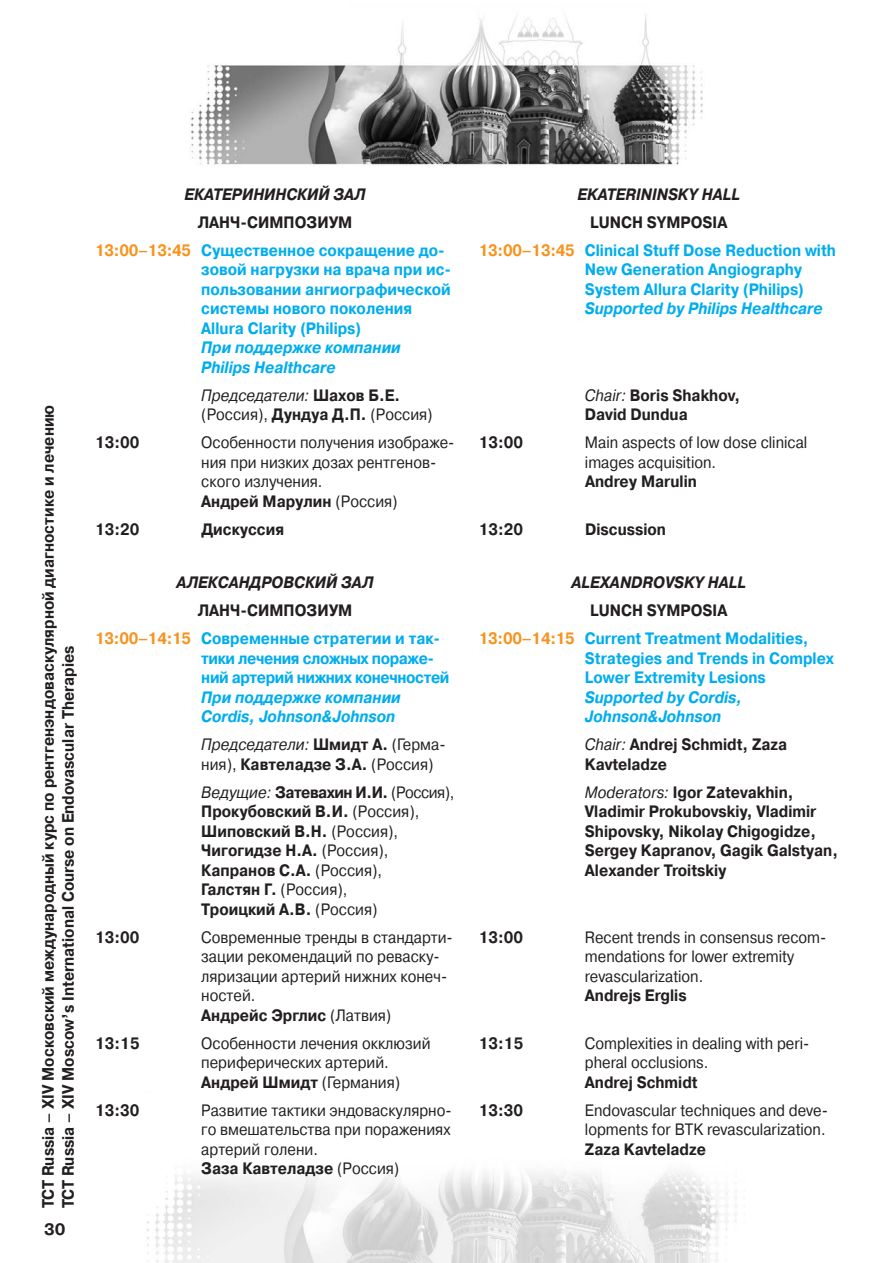
<style>
.page{position:relative;width:893px;height:1263px;background:#fff}
.page>*{position:absolute;margin:0;border:0;box-sizing:border-box;transform-origin:0 0}
.t1{font:700 16.5px/19.5px "Pragmatica C";color:#231f20;scale:.9 1}
.t2{font:16.5px/19.5px "Pragmatica C";color:#231f20;scale:.9 1}
.t3{font:700 16.5px/19.5px "Pragmatica C";color:#00adef;scale:.9 1}
.t4{font:italic 700 16.5px/19.5px "Pragmatica C";color:#00adef;scale:.9 1}
.t5{font:italic 700 16.5px "Pragmatica C";color:#231f20;scale:.9 1}
.t6{font:700 16.5px/19.5px "Pragmatica C";letter-spacing:-.025em;color:#00adef;scale:.9 1}
.t7{font:700 16.5px "Pragmatica C";color:#231f20}
.s1{color:#231f20}
.s2{color:#f7931d}
.s3{font-weight:400;font-style:italic}
.s4{font-weight:400}
.s5{font-weight:700}
</style>
<div class="page">
<img style="left:190px;top:14px;width:513px;height:152px">
<img style="left:147px;top:1171px;width:590px;height:92px">
<p class="t1" style="left:40px;top:1208px;width:894px;rotate:-90deg">TCT Russia – XIV Московский международный курс по рентгенэндоваскулярной диагностике и лечению<br>TCT Russia – XIV Moscow’s International Course on Endovascular Therapies</p>
<p class="t7" style="left:44px;top:1224px;width:23px">30</p>
<p class="t5" style="left:184px;top:188px;width:203px">ЕКАТЕРИНИНСКИЙ ЗАЛ</p>
<p class="t3" style="left:95px;top:210px;width:390px;line-height:28px;text-indent:103px"><span class="s1">ЛАНЧ-СИМПОЗИУМ<br></span><span class="s2">13:00–13:45</span> Существенное сокращение до-</p>
<p class="t3" style="left:201px;top:261px;width:279px">зовой нагрузки на врача при ис&shy;пользовании ангиографической системы нового поколения<br>Allura Clarity (Philips)</p>
<p class="t4" style="left:201px;top:339px;width:223px">При поддержке компании<br>Philips Healthcare</p>
<p class="t1" style="left:201px;top:387px;width:258px"><span class="s3">Председатели:</span> Шахов Б.Е. <span class="s4">(Россия),</span> Дундуа Д.П. <span class="s4">(Россия)</span></p>
<p class="t1" style="left:95px;top:434px;width:51px">13:00</p>
<p class="t2" style="left:201px;top:434px;width:283px">Особенности получения изображе&shy;ния при низких дозах рентгенов&shy;ского излучения.<br><span class="s5">Андрей Марулин</span> (Россия)</p>
<p class="t1" style="left:95px;top:521px;width:51px">13:20</p>
<p class="t1" style="left:201px;top:521px;width:93px">Дискуссия</p>
<p class="t5" style="left:177px;top:576px;width:220px">АЛЕКСАНДРОВСКИЙ ЗАЛ</p>
<p class="t3" style="left:95px;top:598px;width:385px;line-height:28px;text-indent:103px"><span class="s1">ЛАНЧ-СИМПОЗИУМ<br></span><span class="s2">13:00–14:15</span> Современные стратегии и так-</p>
<p class="t6" style="left:201px;top:650px;width:277px">тики лечения сложных пораже&shy;ний артерий нижних конечностей</p>
<p class="t4" style="left:201px;top:689px;width:223px">При поддержке компании<br>Cordis, Johnson&amp;Johnson</p>
<p class="t1" style="left:201px;top:736px;width:273px"><span class="s3">Председатели:</span> Шмидт А. <span class="s4">(Герма&shy;ния),</span> Кавтеладзе З.А. <span class="s4">(Россия)</span></p>
<p class="t1" style="left:201px;top:784px;width:283px"><span class="s3">Ведущие:</span> Затевахин И.И. <span class="s4">(Россия),<br></span>Прокубовский В.И. <span class="s4">(Россия),<br></span>Шиповский В.Н. <span class="s4">(Россия),<br></span>Чигогидзе Н.А. <span class="s4">(Россия),<br></span>Капранов С.А. <span class="s4">(Россия),<br></span>Галстян Г. <span class="s4">(Россия),<br></span>Троицкий А.В. <span class="s4">(Россия)</span></p>
<p class="t1" style="left:95px;top:929px;width:51px">13:00</p>
<p class="t2" style="left:201px;top:929px;width:281px">Современные тренды в стандарти&shy;зации рекомендаций по реваску&shy;ляризации артерий нижних конеч&shy;ностей.<br><span class="s5">Андрейс Эрглис</span> (Латвия)</p>
<p class="t1" style="left:95px;top:1035px;width:51px">13:15</p>
<p class="t2" style="left:201px;top:1035px;width:256px">Особенности лечения окклюзий периферических артерий.<br><span class="s5">Андрей Шмидт</span> (Германия)</p>
<p class="t1" style="left:95px;top:1102px;width:51px">13:30</p>
<p class="t2" style="left:201px;top:1102px;width:280px">Развитие тактики эндоваскулярно&shy;го вмешательства при поражениях артерий голени.<br><span class="s5">Заза Кавтеладзе</span> (Россия)</p>
<p class="t5" style="left:577px;top:188px;width:182px">EKATERININSKY HALL</p>
<p class="t3" style="left:479px;top:210px;width:398px;line-height:28px;text-align:center"><span class="s1">LUNCH SYMPOSIA<br></span><span class="s2">13:00–13:45</span> Clinical Stuff Dose Reduction with</p>
<p class="t3" style="left:585px;top:261px;width:245px">New Generation Angiography<br>System Allura Clarity (Philips)</p>
<p class="t4" style="left:585px;top:300px;width:266px">Supported by Philips Healthcare</p>
<p class="t1" style="left:585px;top:387px;width:174px"><span class="s3">Chair:</span> Boris Shakhov,<br>David Dundua</p>
<p class="t1" style="left:479px;top:434px;width:51px">13:00</p>
<p class="t2" style="left:585px;top:434px;width:249px">Main aspects of low dose clinical images acquisition.</p>
<p class="t1" style="left:585px;top:473px;width:126px">Andrey Marulin</p>
<p class="t1" style="left:479px;top:521px;width:51px">13:20</p>
<p class="t1" style="left:585px;top:521px;width:91px">Discussion</p>
<p class="t5" style="left:571px;top:576px;width:196px">ALEXANDROVSKY HALL</p>
<p class="t3" style="left:478px;top:598px;width:368px;line-height:28px;text-indent:111px"><span class="s1">LUNCH SYMPOSIA<br></span><span class="s2">13:00–14:15</span> Current Treatment Modalities,</p>
<p class="t3" style="left:585px;top:650px;width:278px">Strategies and Trends in Complex<br>Lower Extremity Lesions</p>
<p class="t4" style="left:585px;top:689px;width:176px">Supported by Cordis,<br>Johnson&amp;Johnson</p>
<p class="t1" style="left:585px;top:736px;width:226px"><span class="s3">Chair:</span> Andrej Schmidt, Zaza<br>Kavteladze</p>
<p class="t1" style="left:585px;top:784px;width:283px"><span class="s3">Moderators:</span> Igor Zatevakhin,<br>Vladimir Prokubovskiy, Vladimir<br>Shipovsky, Nikolay Chigogidze,<br>Sergey Kapranov, Gagik Galstyan,<br>Alexander Troitskiy</p>
<p class="t1" style="left:478px;top:929px;width:51px">13:00</p>
<p class="t2" style="left:585px;top:929px;width:270px">Recent trends in consensus recom&shy;mendations for lower extremity revascularization.</p>
<p class="t1" style="left:585px;top:987px;width:114px">Andrejs Erglis</p>
<p class="t1" style="left:478px;top:1035px;width:51px">13:15</p>
<p class="t2" style="left:585px;top:1035px;width:251px">Complexities in dealing with peri&shy;pheral occlusions.</p>
<p class="t1" style="left:585px;top:1074px;width:127px">Andrej Schmidt</p>
<p class="t1" style="left:478px;top:1102px;width:51px">13:30</p>
<p class="t2" style="left:585px;top:1102px;width:271px">Endovascular techniques and deve&shy;lopments for BTK revascularization.</p>
<p class="t1" style="left:585px;top:1141px;width:136px">Zaza Kavteladze</p>
</div>
